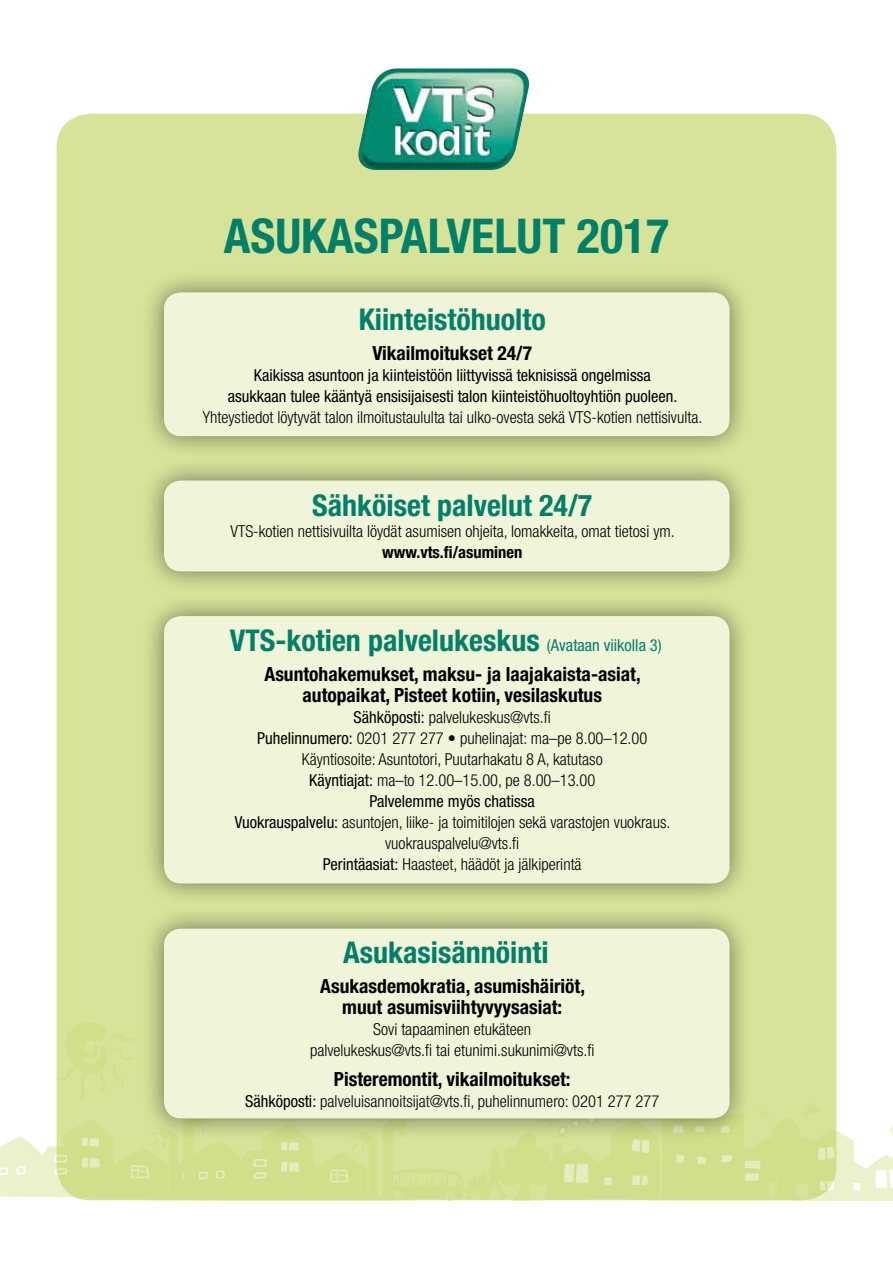
<style>
.page{position:relative;width:893px;height:1263px;background:#fff}
.page>*{position:absolute;margin:0;border:0;box-sizing:border-box;transform-origin:0 0}
.t1{font:700 condensed 48px "Helvetica Neue";color:#008068}
.t2{font:700 condensed 30px "Helvetica Neue";color:#008068}
.t3{font:700 condensed 19.5px/21px "Helvetica Neue";color:#000;text-align:center}
.t4{font:300 condensed 16.5px/21px "Helvetica Neue";color:#000;text-align:center}
.t5{font:condensed 16.5px/21px "Helvetica Neue";color:#000;text-align:center}
.t6{font:700 condensed 16.5px "Helvetica Neue";color:#000}
.s1{font-weight:400;font-size:16.5px}
.s2{font-weight:400}
</style>
<div class="page">
<div style="left:57px;top:114px;width:779px;height:1086px;background:#d8e39a;border-radius:34px"></div>
<svg style="left:0;top:1019px;width:893px;height:181px"></svg>
<div style="left:140px;top:457px;width:613px;height:138px;background:#000;opacity:.5"></div>
<div style="left:164px;top:480px;width:565px;height:91px;background:#f0f4d9;border-radius:17px"></div>
<div style="left:140px;top:268px;width:613px;height:192px;background:#000;opacity:.5"></div>
<div style="left:164px;top:292px;width:565px;height:144px;background:#f0f4d9;border-radius:17px"></div>
<div style="left:140px;top:905px;width:613px;height:237px;background:#000;opacity:.5"></div>
<div style="left:164px;top:929px;width:565px;height:189px;background:#f0f4d9;border-radius:17px"></div>
<div style="left:140px;top:592px;width:613px;height:315px;background:#000;opacity:.5"></div>
<div style="left:164px;top:616px;width:565px;height:267px;background:#f0f4d9;border-radius:17px"></div>
<img style="left:358px;top:68px;width:153px;height:98px">
<h1 class="t1" style="left:224px;top:207px;width:447px">asukaspalvelut 2017</h1>
<h2 class="t2" style="left:359px;top:301px;width:188px">Kiinteistöhuolto</h2>
<p class="t3" style="left:372px;top:342px;width:161px">Vikailmoitukset 24/7</p>
<p class="t5" style="left:228px;top:364px;width:451px">Kaikissa asuntoon ja kiinteistöön liittyvissä teknisissä ongelmissa asukkaan tulee kääntyä ensisijaisesti talon kiinteistöhuoltoyhtiön puoleen.</p>
<p class="t4" style="left:203px;top:406px;width:501px">Yhteystiedot löytyvät talon ilmoitustaululta tai ulko-ovesta sekä VTS-kotien nettisivulta.</p>
<h2 class="t2" style="left:312px;top:487px;width:282px">Sähköiset palvelut 24/7</h2>
<p class="t4" style="left:230px;top:520px;width:446px">VTS-kotien nettisivuilta löydät asumisen ohjeita, lomakkeita, omat tietosi ym.</p>
<p class="t6" style="left:382px;top:542px;width:142px">www.vts.fi/asuminen</p>
<h2 class="t2" style="left:230px;top:622px;width:433px">VTS-kotien palvelukeskus <span class="s1">(Avataan viikolla 3)</span></h2>
<p class="t3" style="left:264px;top:663px;width:378px">Asuntohakemukset, maksu- ja laajakaista-asiat, autopaikat, Pisteet kotiin, vesilaskutus</p>
<p class="t4" style="left:235px;top:706px;width:437px"><span class="s2">Sähköposti:</span> palvelukeskus@vts.fi<br><span class="s2">Puhelinnumero:</span> 0201 277 277 • puhelinajat: ma–pe 8.00–12.00<br>Käyntiosoite: Asuntotori, Puutarhakatu 8 A, katutaso<br><span class="s2">Käyntiajat:</span> ma–to 12.00–15.00, pe 8.00–13.00<br><span class="s2">Palvelemme myös chatissa<br>Vuokrauspalvelu:</span> asuntojen, liike- ja toimitilojen sekä varastojen vuokraus. vuokrauspalvelu@vts.fi<br><span class="s2">Perintäasiat:</span> Haasteet, häädöt ja jälkiperintä</p>
<h2 class="t2" style="left:343px;top:934px;width:207px">Asukasisännöinti</h2>
<p class="t3" style="left:320px;top:975px;width:266px">Asukasdemokratia, asumishäiriöt, muut asumisviihtyvyysasiat:</p>
<p class="t4" style="left:310px;top:1018px;width:286px">Sovi tapaaminen etukäteen<br>palvelukeskus@vts.fi tai etunimi.sukunimi@vts.fi</p>
<p class="t3" style="left:334px;top:1068px;width:238px">Pisteremontit, vikailmoitukset:</p>
<p class="t4" style="left:245px;top:1090px;width:416px"><span class="s2">Sähköposti:</span> palveluisannoitsijat@vts.fi, puhelinnumero: 0201 277 277</p>
</div>
